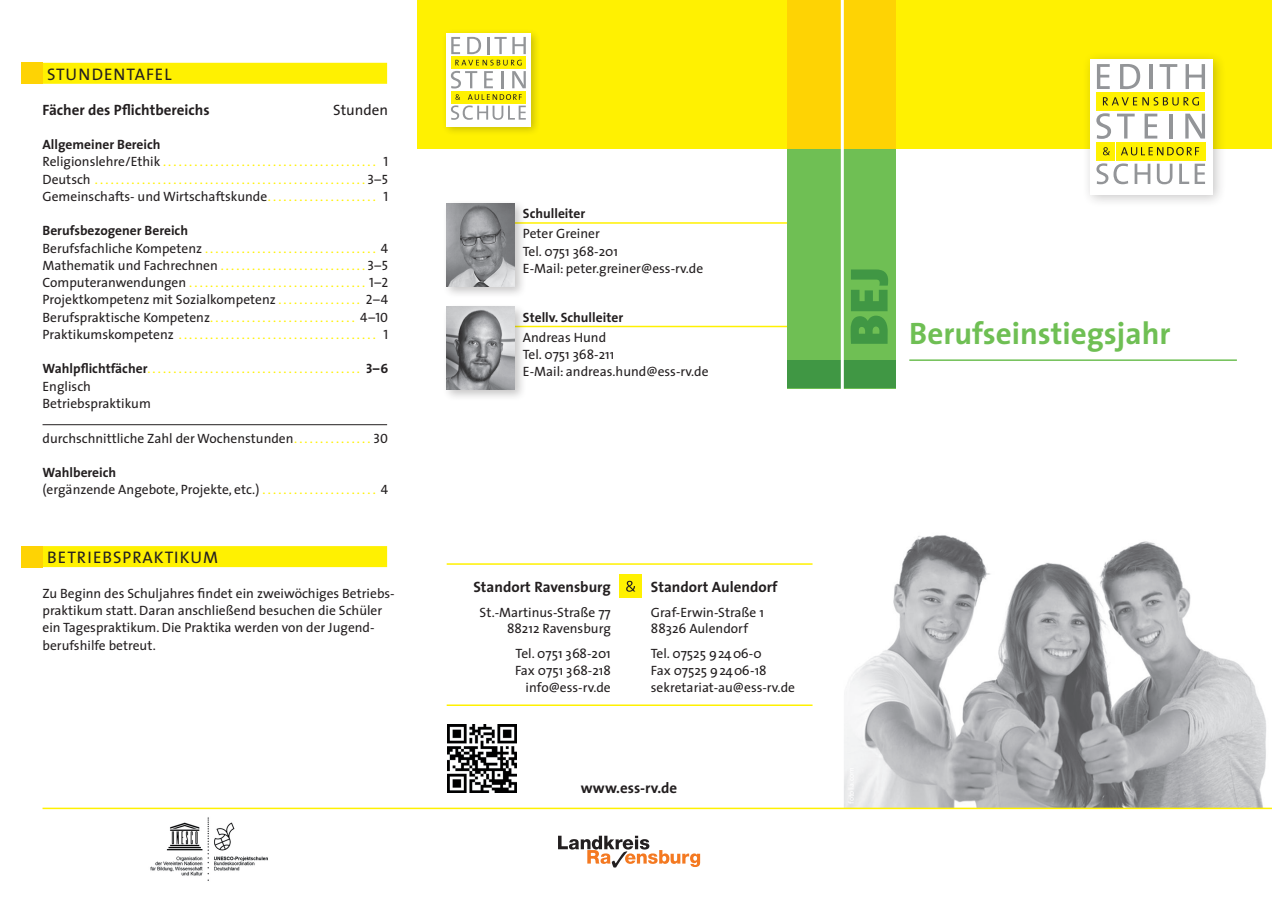
<style>
.page{position:relative;width:1272px;height:902px;background:#fff}
.page>*{position:absolute;margin:0;border:0;box-sizing:border-box;transform-origin:0 0}
.t1{font:900 54.3px "The Sans";color:#409744}
.t2{font:700 31.05px "The Sans";color:#6fbf54}
.t3{font:16.8px "The Sans";letter-spacing:.06em;color:#231f20}
.t4{font:700 15px "The Sans";color:#231f20}
.t5{font:15px "The Sans";color:#231f20}
.t6{font:13.5px/17.2px "The Sans";color:#fff101}
.t7{font:13.5px/17.2px "The Sans";color:#231f20}
.t8{font:700 13.5px "The Sans";color:#231f20}
.s1{font-weight:700;color:#231f20}
.s2{color:#231f20}
.s3{font-family:"The Sans Caps";color:#231f20}
.s4{font-family:"The Sans Bold Caps";color:#231f20}
.s5{color:#fff101}
.s6{font-family:"The Sans Caps"}
.s7{font-weight:700}
</style>
<div class="page">
<hr style="left:446px;top:222px;width:365px;height:2px;background:#fff101">
<hr style="left:446px;top:326px;width:366px;height:1px;background:#fff101">
<div style="left:442px;top:199px;width:85px;height:100px;background:#231f20;opacity:.25"></div>
<img style="left:446px;top:203px;width:68px;height:83px">
<div style="left:442px;top:303px;width:85px;height:99px;background:#231f20;opacity:.25"></div>
<img style="left:446px;top:307px;width:68px;height:82px">
<hr style="left:909px;top:359px;width:327px;height:2px;background:#6fbf54">
<img style="left:150px;top:817px;width:118px;height:64px">
<hr style="left:43px;top:424px;width:344px;height:1px;background:#231f20">
<div style="left:417px;top:0;width:425px;height:149px;background:#fff101"></div>
<svg style="left:558px;top:835px;width:142px;height:32px"></svg>
<hr style="left:446px;top:563px;width:366px;height:1px;background:#fff101">
<hr style="left:446px;top:704px;width:366px;height:2px;background:#fff101">
<div style="left:619px;top:574px;width:23px;height:24px;background:#fff101"></div>
<svg style="left:626px;top:580px;width:9px;height:11px"></svg>
<img style="left:447px;top:724px;width:69px;height:68px">
<div style="left:841px;top:0;width:430px;height:149px;background:#fff101"></div>
<div style="left:787px;top:149px;width:108px;height:239px;background:#6fbf54"></div>
<div style="left:841px;top:0;width:54px;height:149px;background:#fed304"></div>
<div style="left:787px;top:0;width:54px;height:149px;background:#fed304"></div>
<div style="left:1081px;top:51px;width:145px;height:158px;background:#231f20;opacity:.25"></div>
<div style="left:1090px;top:59px;width:122px;height:135px;background:#fff"></div>
<div style="left:1096px;top:142px;width:18px;height:18px;background:#fff101"></div>
<svg style="left:1097px;top:64px;width:12px;height:25px"></svg>
<svg style="left:1120px;top:64px;width:20px;height:25px"></svg>
<svg style="left:1149px;top:64px;width:3px;height:25px"></svg>
<svg style="left:1159px;top:64px;width:18px;height:25px"></svg>
<svg style="left:1185px;top:64px;width:19px;height:25px"></svg>
<svg style="left:1096px;top:113px;width:38px;height:26px"></svg>
<svg style="left:1144px;top:114px;width:13px;height:24px"></svg>
<svg style="left:1169px;top:114px;width:3px;height:24px"></svg>
<svg style="left:1185px;top:114px;width:19px;height:24px"></svg>
<svg style="left:1096px;top:163px;width:32px;height:21px"></svg>
<svg style="left:1134px;top:164px;width:16px;height:20px"></svg>
<svg style="left:1156px;top:164px;width:16px;height:20px"></svg>
<svg style="left:1179px;top:164px;width:25px;height:20px"></svg>
<div style="left:1096px;top:92px;width:109px;height:18px;background:#fff101"></div>
<div style="left:1116px;top:142px;width:89px;height:18px;background:#fff101"></div>
<svg style="left:1103px;top:147px;width:6px;height:8px"></svg>
<svg style="left:1102px;top:97px;width:96px;height:8px"></svg>
<svg style="left:1121px;top:147px;width:78px;height:8px"></svg>
<div style="left:787px;top:360px;width:108px;height:28px;background:#409744"></div>
<img style="left:844px;top:535px;width:422px;height:272px">
<div style="left:441px;top:28px;width:100px;height:108px;background:#231f20;opacity:.25"></div>
<div style="left:446px;top:34px;width:85px;height:93px;background:#fff"></div>
<div style="left:451px;top:91px;width:12px;height:12px;background:#fff101"></div>
<svg style="left:451px;top:37px;width:9px;height:17px"></svg>
<svg style="left:467px;top:37px;width:14px;height:17px"></svg>
<svg style="left:487px;top:37px;width:19px;height:17px"></svg>
<svg style="left:512px;top:37px;width:14px;height:17px"></svg>
<svg style="left:451px;top:71px;width:26px;height:17px"></svg>
<svg style="left:484px;top:71px;width:9px;height:17px"></svg>
<svg style="left:501px;top:71px;width:2px;height:17px"></svg>
<svg style="left:512px;top:71px;width:14px;height:17px"></svg>
<div style="left:451px;top:56px;width:75px;height:13px;background:#fff101"></div>
<div style="left:464px;top:91px;width:62px;height:12px;background:#fff101"></div>
<svg style="left:455px;top:60px;width:66px;height:5px"></svg>
<svg style="left:451px;top:94px;width:75px;height:26px"></svg>
<hr style="left:840px;top:0;width:3px;height:901px;background:#fff">
<div style="left:43px;top:546px;width:344px;height:21px;background:#fff101"></div>
<div style="left:43px;top:63px;width:344px;height:21px;background:#fff101"></div>
<div style="left:22px;top:63px;width:21px;height:21px;background:#fed304"></div>
<div style="left:22px;top:546px;width:21px;height:21px;background:#fed304"></div>
<hr style="left:43px;top:807px;width:1228px;height:2px;background:#fff101">
<p class="t3" style="left:47px;top:60px;width:126px">STUNDENTAFEL</p>
<p class="t4" style="left:43px;top:97px;width:169px">Fächer des Pflichtbereichs</p>
<p class="t5" style="left:333px;top:97px;width:56px">Stunden</p>
<p class="t6" style="left:43px;top:135px;width:347px"><span class="s1">Allgemeiner Bereich </span><span class="s2">Religionslehre/Ethik</span>......................................... <span class="s3">1<br></span><span class="s2">Deutsch</span> ....................................................<span class="s3">3–5<br></span><span class="s2">Gemeinschafts- und Wirtschaftskunde</span>. . . . . . . . . . . . . . . . . . . . . <span class="s3">1</span></p>
<p class="t6" style="left:43px;top:222px;width:347px"><span class="s1">Berufsbezogener Bereich<br></span><span class="s2">Berufsfachliche Kompetenz</span>................................. <span class="s3">4<br></span><span class="s2">Mathematik und Fachrechnen</span>............................<span class="s3">3–5<br></span><span class="s2">Computeranwendungen</span>.................................. <span class="s3">1–2<br></span><span class="s2">Projektkompetenz mit Sozialkompetenz</span> . . . . . . . . . . . . . . . . <span class="s3">2–4<br></span><span class="s2">Berufspraktische Kompetenz</span>............................ <span class="s3">4–10<br></span><span class="s2">Praktikumskompetenz</span> ...................................... <span class="s3">1</span></p>
<p class="t6" style="left:43px;top:360px;width:347px"><span class="s1">Wahlpflichtfächer</span>......................................... <span class="s4">3–6<br></span><span class="s2">Englisch<br>Betriebspraktikum</span></p>
<p class="t7" style="left:43px;top:429px;width:347px">durchschnittliche Zahl der Wochenstunden<span class="s5">. . . . . . . . . . . . . . .</span> <span class="s6">30</span></p>
<p class="t7" style="left:43px;top:463px;width:347px"><span class="s7">Wahlbereich<br></span>(ergänzende Angebote, Projekte, etc.) <span class="s5">. . . . . . . . . . . . . . . . . . . . . .</span> <span class="s6">4</span></p>
<p class="t3" style="left:47px;top:543px;width:172px">BETRIEBSPRAKTIKUM</p>
<p class="t7" style="left:43px;top:584px;width:354px">Zu Beginn des Schuljahres findet ein zweiwöchiges Betriebs&shy;praktikum statt. Daran anschließend besuchen die Schüler ein Tagespraktikum. Die Praktika werden von der Jugend&shy;berufshilfe betreut.</p>
<p class="t8" style="left:523px;top:202px;width:64px">Schulleiter</p>
<p class="t7" style="left:523px;top:225px;width:182px">Peter Greiner<br>Tel. 0751 368-201<br>E-Mail: peter.greiner@ess-rv.de</p>
<p class="t8" style="left:523px;top:306px;width:102px">Stellv. Schulleiter</p>
<p class="t7" style="left:523px;top:328px;width:187px">Andreas Hund<br>Tel. 0751 368-211<br>E-Mail: andreas.hund@ess-rv.de</p>
<h1 class="t1" style="left:823px;top:346px;width:81px;rotate:-90deg">BEJ</h1>
<h2 class="t2" style="left:909px;top:307px;width:263px">Berufseinstiegsjahr</h2>
<p class="t4" style="left:473px;top:574px;width:139px">Standort Ravensburg</p>
<p class="t7" style="left:479px;top:603px;width:133px;line-height:16.6px;text-align:right">St.-Martinus-Straße 77<br>88212 Ravensburg</p>
<p class="t7" style="left:515px;top:645px;width:97px;line-height:16.6px;text-align:right">Tel. 0751 368-201<br>Fax 0751 368-218 info@ess-rv.de</p>
<p class="t4" style="left:651px;top:574px;width:128px">Standort Aulendorf</p>
<p class="t7" style="left:651px;top:603px;width:115px;line-height:16.6px">Graf-Erwin-Straße 1<br>88326 Aulendorf</p>
<p class="t7" style="left:651px;top:645px;width:146px;line-height:16.6px">Tel. 07525 92406-0<br>Fax 07525 92406-18 sekretariat-au@ess-rv.de</p>
<p class="t4" style="left:581px;top:775px;width:98px">www.ess-rv.de</p>
</div>
